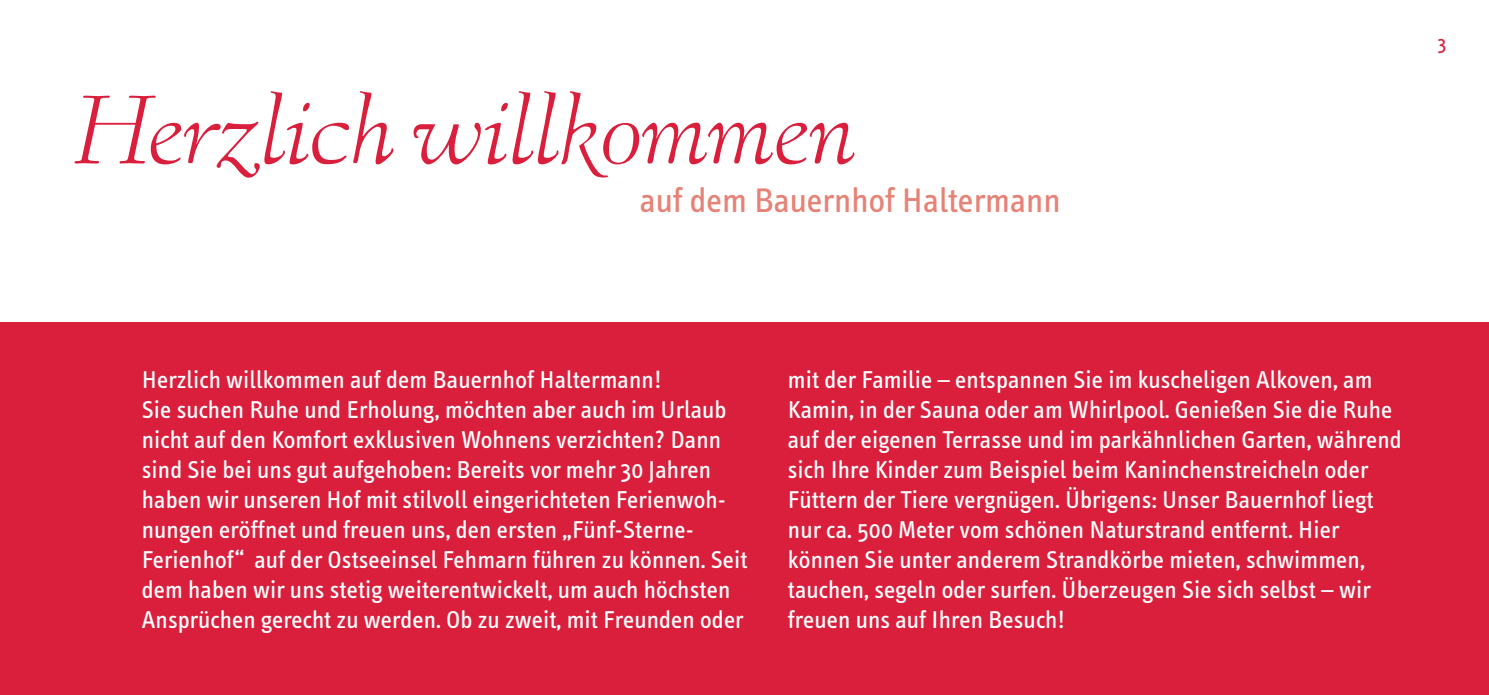
<style>
.page{position:relative;width:1489px;height:695px;background:#fff}
.page>*{position:absolute;margin:0;border:0;box-sizing:border-box;transform-origin:0 0}
.t1{font:italic 97.5px "Italian A Electric";letter-spacing:.005em;color:#da1f3d}
.t2{font:35px "Info Text";color:#e78276}
.t3{font:25px/30px "Info Text";letter-spacing:.005em;color:#fff}
.t4{font:20px "Info Text";color:#da1f3d}
</style>
<div class="page">
<div style="left:0;top:322px;width:1488px;height:372px;background:#da1f3d"></div>
<h1 class="t1" style="left:71px;top:68px;width:786px">Herzlich willkommen</h1>
<h2 class="t2" style="left:640px;top:181px;width:422px">auf dem Bauernhof Haltermann</h2>
<p class="t4" style="left:1438px;top:33px;width:10px">3</p>
<p class="t3" style="left:142px;top:364px;width:607px">Herzlich willkommen auf dem Bauernhof Haltermann!<br>Sie suchen Ruhe und Erholung, möchten aber auch im Urlaub nicht auf den Komfort exklusiven Wohnens verzichten? Dann sind Sie bei uns gut aufgehoben: Bereits vor mehr 30 Jahren haben wir unseren Hof mit stilvoll eingerichteten Ferienwoh&shy;nungen eröffnet und freuen uns, den ersten „Fünf-Sterne-Ferienhof“ auf der Ostseeinsel Fehmarn führen zu können. Seit dem haben wir uns stetig weiterentwickelt, um auch höchsten Ansprüchen gerecht zu werden. Ob zu zweit, mit Freunden oder</p>
<p class="t3" style="left:787px;top:364px;width:615px">mit der Familie – entspannen Sie im kuscheligen Alkoven, am Kamin, in der Sauna oder am Whirlpool. Genießen Sie die Ruhe auf der eigenen Terrasse und im parkähnlichen Garten, während sich Ihre Kinder zum Beispiel beim Kaninchenstreicheln oder Füttern der Tiere vergnügen. Übrigens: Unser Bauernhof liegt nur ca. 500 Meter vom schönen Naturstrand entfernt. Hier können Sie unter anderem Strandkörbe mieten, schwimmen, tauchen, segeln oder surfen. Überzeugen Sie sich selbst – wir freuen uns auf Ihren Besuch!</p>
</div>
